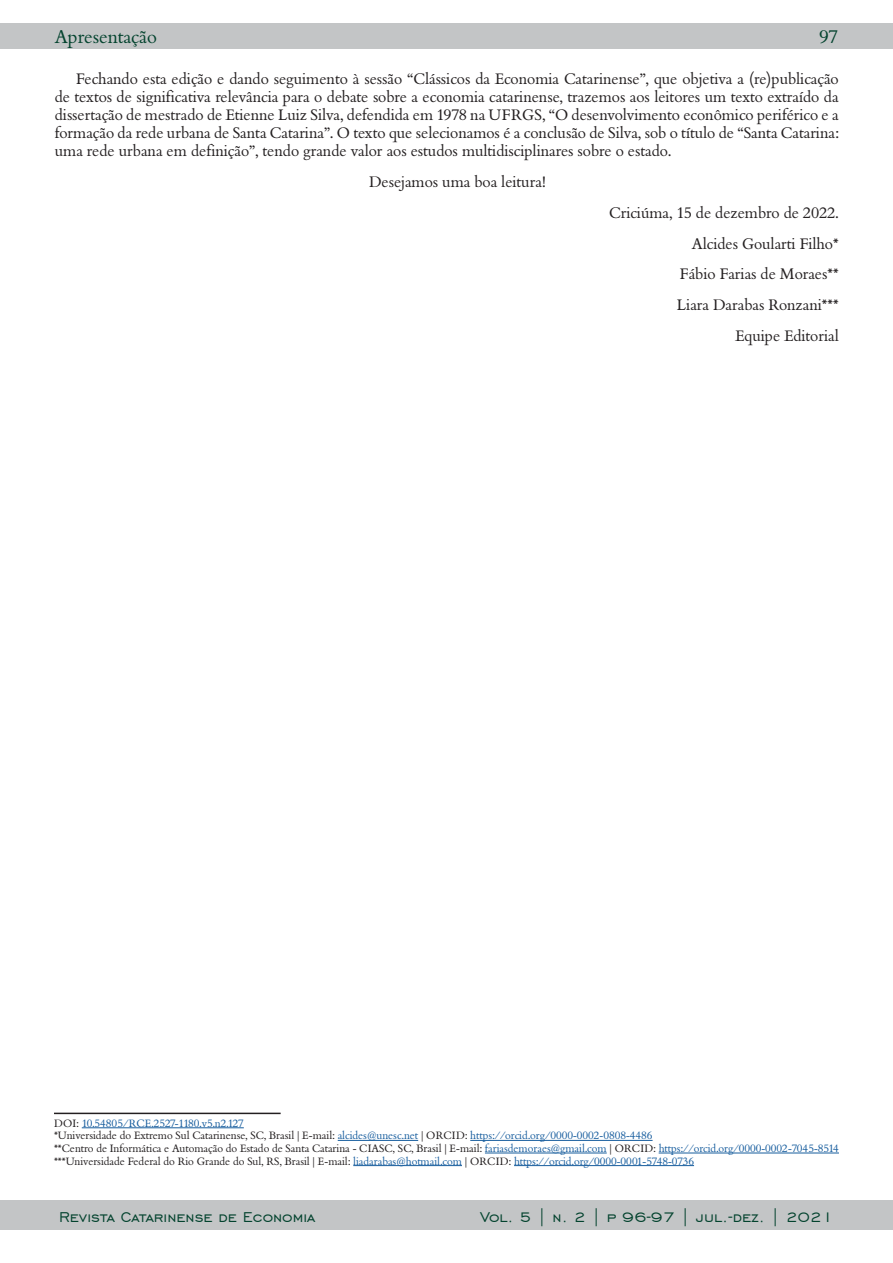
<style>
.page{position:relative;width:893px;height:1263px;background:#fff}
.page>*{position:absolute;margin:0;border:0;box-sizing:border-box;transform-origin:0 0}
.t1{font:18px "Engravers Gothic BT";color:#03432e}
.t2{font:18px "Bembo BQ";color:#03432e}
.t3{font:15px/18px "Bembo BQ";color:#231f20;text-align:justify}
.t4{font:10.5px/12.6px "Bembo BQ";color:#231f20}
.s1{color:#175d9e}
</style>
<div class="page">
<div style="left:0;top:23px;width:893px;height:26px;background:#c3c5c6"></div>
<div style="left:0;top:1200px;width:893px;height:30px;background:#c3c5c6"></div>
<hr style="left:0;top:23px;width:1px;height:31px;background:#999b9d">
<hr style="left:82px;top:1127px;width:162px;height:1px;background:#175d9e">
<hr style="left:338px;top:1140px;width:80px;height:1px;background:#175d9e">
<hr style="left:470px;top:1140px;width:183px;height:1px;background:#175d9e">
<hr style="left:485px;top:1153px;width:122px;height:1px;background:#175d9e">
<hr style="left:659px;top:1153px;width:180px;height:1px;background:#175d9e">
<hr style="left:353px;top:1165px;width:109px;height:1px;background:#175d9e">
<hr style="left:514px;top:1165px;width:180px;height:1px;background:#175d9e">
<hr style="left:54px;top:1113px;width:227px;height:1px;background:#231f20">
<p class="t2" style="left:55px;top:27px;width:103px">Apresentação</p>
<p class="t2" style="left:819px;top:27px;width:21px">97</p>
<p class="t3" style="left:55px;top:71px;width:785px;text-indent:21px">Fechando esta edição e dando seguimento à sessão “Clássicos da Economia Catarinense”, que objetiva a (re)publicação de textos de significativa relevância para o debate sobre a economia catarinense, trazemos aos leitores um texto extraído da dissertação de mestrado de Etienne Luiz Silva, defendida em 1978 na UFRGS, “O desenvolvimento econômico periférico e a formação da rede urbana de Santa Catarina”. O texto que selecionamos é a conclusão de Silva, sob o título de “Santa Catarina: uma rede urbana em definição”, tendo grande valor aos estudos multidisciplinares sobre o estado.</p>
<p class="t3" style="left:369px;top:174px;width:178px">Desejamos uma boa leitura!</p>
<p class="t3" style="left:609px;top:198px;width:231px;line-height:30.8px;text-align:right">Criciúma, 15 de dezembro de 2022.<br>Alcides Goularti Filho*<br>Fábio Farias de Moraes**<br>Liara Darabas Ronzani***<br>Equipe Editorial</p>
<p class="t4" style="left:54px;top:1117px;width:786px">DOI: <span class="s1">10.54805/RCE.2527-1180.v5.n2.127<br></span>*Universidade do Extremo Sul Catarinense, SC, Brasil | E-mail: <span class="s1">alcides@unesc.net</span> | ORCID: <span class="s1">https://orcid.org/0000-0002-0808-4486<br></span>**Centro de Informática e Automação do Estado de Santa Catarina - CIASC, SC, Brasil | E-mail: <span class="s1">fariasdemoraes@gmail.com</span> | ORCID: <span class="s1">https://orcid.org/0000-0002-7045-8514 </span>***Universidade Federal do Rio Grande do Sul, RS, Brasil | E-mail: <span class="s1">liadarabas@hotmail.com</span> | ORCID: <span class="s1">https://orcid.org/0000-0001-5748-0736</span></p>
<p class="t1" style="left:59px;top:1207px;width:258px">Revista Catarinense de Economia</p>
<p class="t1" style="left:480px;top:1207px;width:355px">Vol. 5 | n. 2 | p 96-97 | jul.-dez. | 2021</p>
</div>
